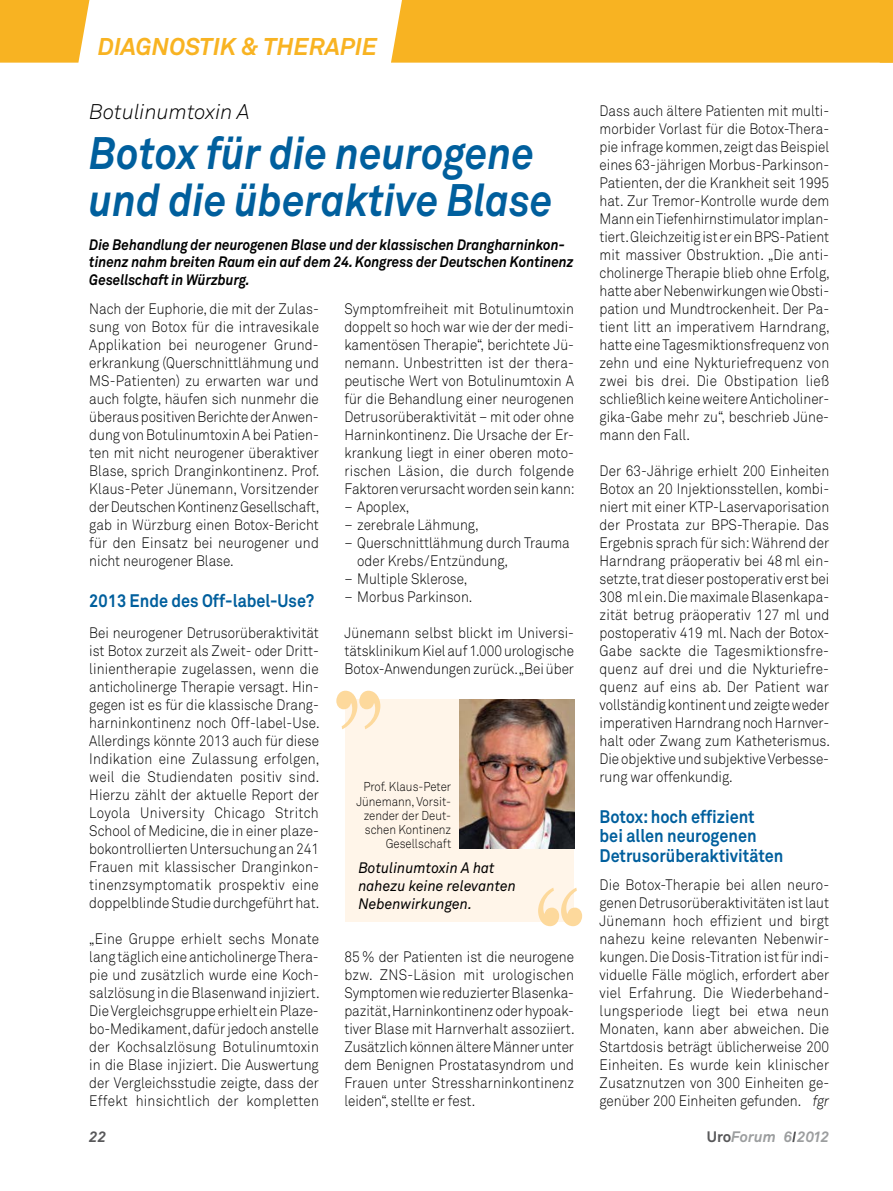
<style>
.page{position:relative;width:893px;height:1191px;background:#fff}
.page>*{position:absolute;margin:0;border:0;box-sizing:border-box;transform-origin:0 0}
.t1{font:italic 700 45px/46.5px "Akkurat Pro";color:#005f9d;scale:.9 1}
.t2{font:italic 700 24px "Akkurat Pro";color:#f8b322}
.t3{font:italic 21px "Akkurat Light Pro";color:#000}
.t4{font:700 18px/19.5px "Akkurat Pro";color:#005f9d;scale:.9 1}
.t5{font:15px/18px "Akkurat Light Pro";color:#000;scale:.9 1}
.t6{font:italic 700 15px/17.2px "Akkurat Pro";color:#000;scale:.9 1}
.t7{font:italic 15px/18px "Akkurat Pro";color:#000;scale:.95 1}
.t8{font:italic 700 15px "Akkurat Pro";letter-spacing:-.005em;color:#9c9e9f}
.t9{font:italic 700 15px "Akkurat Pro";color:#58585a}
.t10{font:12.75px/14.2px "Akkurat Light Pro";color:#000;text-align:right;scale:.9 1}
.s1{font-style:italic}
.s2{font-style:normal;color:#58585a}
</style>
<div class="page">
<svg style="left:792px;top:1131px;width:4px;height:11px"></svg>
<div style="left:346px;top:699px;width:228px;height:222px;background:#fff5e9"></div>
<img style="left:460px;top:699px;width:114px;height:149px">
<svg style="left:538px;top:888px;width:44px;height:38px"></svg>
<svg style="left:336px;top:690px;width:44px;height:39px"></svg>
<div style="left:391px;top:0;width:502px;height:63px;background:#f8b322"></div>
<svg style="left:0;top:0;width:90px;height:63px;background:#f8b832"></svg>
<h2 class="t2" style="left:98px;top:32px;width:279px">Diagnostik &amp; Therapie</h2>
<h3 class="t3" style="left:89px;top:99px;width:162px">Botulinumtoxin A</h3>
<h1 class="t1" style="left:89px;top:130px;width:516px">Botox für die neurogene und die überaktive Blase</h1>
<p class="t6" style="left:89px;top:236px;width:540px">Die Behandlung der neurogenen Blase und der klassischen Drangharninkon&shy;tinenz nahm breiten Raum ein auf dem 24. Kongress der Deutschen Kontinenz<br>Gesellschaft in Würzburg.</p>
<p class="t5" style="left:89px;top:300px;width:257px">Nach der Euphorie, die mit der Zulas&shy;sung von Botox für die intravesikale Applikation bei neurogener Grund&shy;erkrankung (Querschnittlähmung und MS-Patienten) zu erwarten war und auch folgte, häufen sich nunmehr die überaus positiven Berichte der Anwen&shy;dung von Botulinumtoxin A bei Patien&shy;ten mit nicht neurogener überaktiver Blase, sprich Dranginkontinenz. Prof.<br>Klaus-Peter Jünemann, Vorsitzender der Deutschen Kontinenz Gesellschaft, gab in Würzburg einen Botox-Bericht für den Einsatz bei neurogener und nicht neurogener Blase.</p>
<p class="t4" style="left:89px;top:591px;width:251px">2013 Ende des Off-label-Use?</p>
<p class="t5" style="left:89px;top:624px;width:257px">Bei neurogener Detrusorüberaktivität ist Botox zurzeit als Zweit- oder Dritt&shy;linientherapie zugelassen, wenn die anticholinerge Therapie versagt. Hin&shy;gegen ist es für die klassische Drang&shy;harninkontinenz noch Off-label-Use.<br>Allerdings könnte 2013 auch für diese Indikation eine Zulassung erfolgen, weil die Studiendaten positiv sind.<br>Hierzu zählt der aktuelle Report der Loyola University Chicago Stritch School of Medicine, die in einer plaze&shy;bokontrollierten Untersuchung an 241<br>Frauen mit klassischer Dranginkon&shy;tinenzsymptomatik prospektiv eine doppelblinde Studie durchgeführt hat.</p>
<p class="t5" style="left:89px;top:930px;width:257px;text-align:justify">„Eine Gruppe erhielt sechs Monate lang täglich eine anticholinerge Thera&shy;pie und zusätzlich wurde eine Koch&shy;salzlösung in die Blasenwand injiziert.<br>Die Vergleichsgruppe erhielt ein Plaze&shy;bo-Medikament, dafür jedoch anstelle der Kochsalzlösung Botulinumtoxin in die Blase injiziert. Die Auswertung der Vergleichsstudie zeigte, dass der Effekt hinsichtlich der kompletten</p>
<p class="t5" style="left:344px;top:300px;width:257px">Symptomfreiheit mit Botulinumtoxin doppelt so hoch war wie der der medi&shy;kamentösen Therapie“, berichtete Jü&shy;nemann. Unbestritten ist der thera&shy;peutische Wert von Botulinumtoxin A für die Behandlung einer neurogenen Detrusorüberaktivität – mit oder ohne Harninkontinenz. Die Ursache der Er&shy;krankung liegt in einer oberen moto&shy;rischen Läsion, die durch folgende Faktoren verursacht worden sein kann:</p>
<p class="t5" style="left:344px;top:498px;width:74px">– Apoplex,</p>
<p class="t5" style="left:344px;top:516px;width:151px">– zerebrale Lähmung,</p>
<p class="t5" style="left:357px;top:534px;width:238px;text-indent:-13px">– Querschnittlähmung durch Trauma oder Krebs/Entzündung,</p>
<p class="t5" style="left:344px;top:570px;width:138px">– Multiple Sklerose,</p>
<p class="t5" style="left:344px;top:588px;width:144px">– Morbus Parkinson.</p>
<p class="t5" style="left:344px;top:624px;width:257px;text-align:justify">Jünemann selbst blickt im Universi&shy;tätsklinikum Kiel auf 1.000 urologische Botox-Anwendungen zurück. „Bei über</p>
<p class="t10" style="left:356px;top:780px;width:107px">Prof. Klaus-Peter<br>Jünemann, Vorsit&shy;zender der Deut&shy;schen Kontinenz<br>Gesellschaft</p>
<p class="t7" style="left:358px;top:859px;width:167px">Botulinumtoxin A hat nahezu keine relevanten<br>Nebenwirkungen.</p>
<p class="t5" style="left:344px;top:948px;width:257px;text-align:justify">85 % der Patienten ist die neurogene bzw. ZNS-Läsion mit urologischen Symptomen wie reduzierter Blasenka&shy;pazität, Harninkontinenz oder hypoak&shy;tiver Blase mit Harnverhalt assoziiert.<br>Zusätzlich können ältere Männer unter dem Benignen Prostatasyndrom und Frauen unter Stressharninkontinenz leiden“, stellte er fest.</p>
<p class="t5" style="left:600px;top:102px;width:257px">Dass auch ältere Patienten mit multi&shy;morbider Vorlast für die Botox-Thera&shy;pie infrage kommen, zeigt das Beispiel eines 63-jährigen Morbus-Parkinson-Patienten, der die Krankheit seit 1995 hat. Zur Tremor-Kontrolle wurde dem Mann ein Tiefenhirnstimulator implan&shy;tiert. Gleichzeitig ist er ein BPS-Patient mit massiver Obstruktion. „Die anti&shy;cholinerge Therapie blieb ohne Erfolg, hatte aber Nebenwirkungen wie Obsti&shy;pation und Mundtrockenheit. Der Pa&shy;tient litt an imperativem Harndrang, hatte eine Tagesmiktionsfrequenz von zehn und eine Nykturiefrequenz von zwei bis drei. Die Obstipation ließ schließlich keine weitere Anticholiner&shy;gika-Gabe mehr zu“, beschrieb Jüne&shy;mann den Fall.</p>
<p class="t5" style="left:600px;top:462px;width:257px;text-align:justify">Der 63-Jährige erhielt 200 Einheiten Botox an 20 Injektionsstellen, kombi&shy;niert mit einer KTP-Laservaporisation der Prostata zur BPS-Therapie. Das Ergebnis sprach für sich: Während der Harndrang präoperativ bei 48 ml ein&shy;setzte, trat dieser postoperativ erst bei 308 ml ein. Die maximale Blasenkapa&shy;zität betrug präoperativ 127 ml und postoperativ 419 ml. Nach der Botox-Gabe sackte die Tagesmiktionsfre&shy;quenz auf drei und die Nykturiefre&shy;quenz auf eins ab. Der Patient war vollständig kontinent und zeigte weder imperativen Harndrang noch Harnver&shy;halt oder Zwang zum Katheterismus.<br>Die objektive und subjektive Verbesse&shy;rung war offenkundig.</p>
<p class="t4" style="left:600px;top:807px;width:206px">Botox: hoch effizient<br>bei allen neurogenen<br>Detrusorüberaktivitäten</p>
<p class="t5" style="left:600px;top:876px;width:257px">Die Botox-Therapie bei allen neuro&shy;genen Detrusorüberaktivitäten ist laut Jünemann hoch effizient und birgt nahezu keine relevanten Nebenwir&shy;kungen. Die Dosis-Titration ist für indi&shy;viduelle Fälle möglich, erfordert aber viel Erfahrung. Die Wiederbehand&shy;lungsperiode liegt bei etwa neun Monaten, kann aber abweichen. Die Startdosis beträgt üblicherweise 200<br>Einheiten. Es wurde kein klinischer Zusatznutzen von 300 Einheiten ge&shy;genüber 200 Einheiten gefunden. <span class="s1">fgr</span></p>
<p class="t9" style="left:89px;top:1127px;width:19px">22</p>
<p class="t8" style="left:707px;top:1127px;width:124px"><span class="s2">Uro</span>Forum 6 2012</p>
</div>
